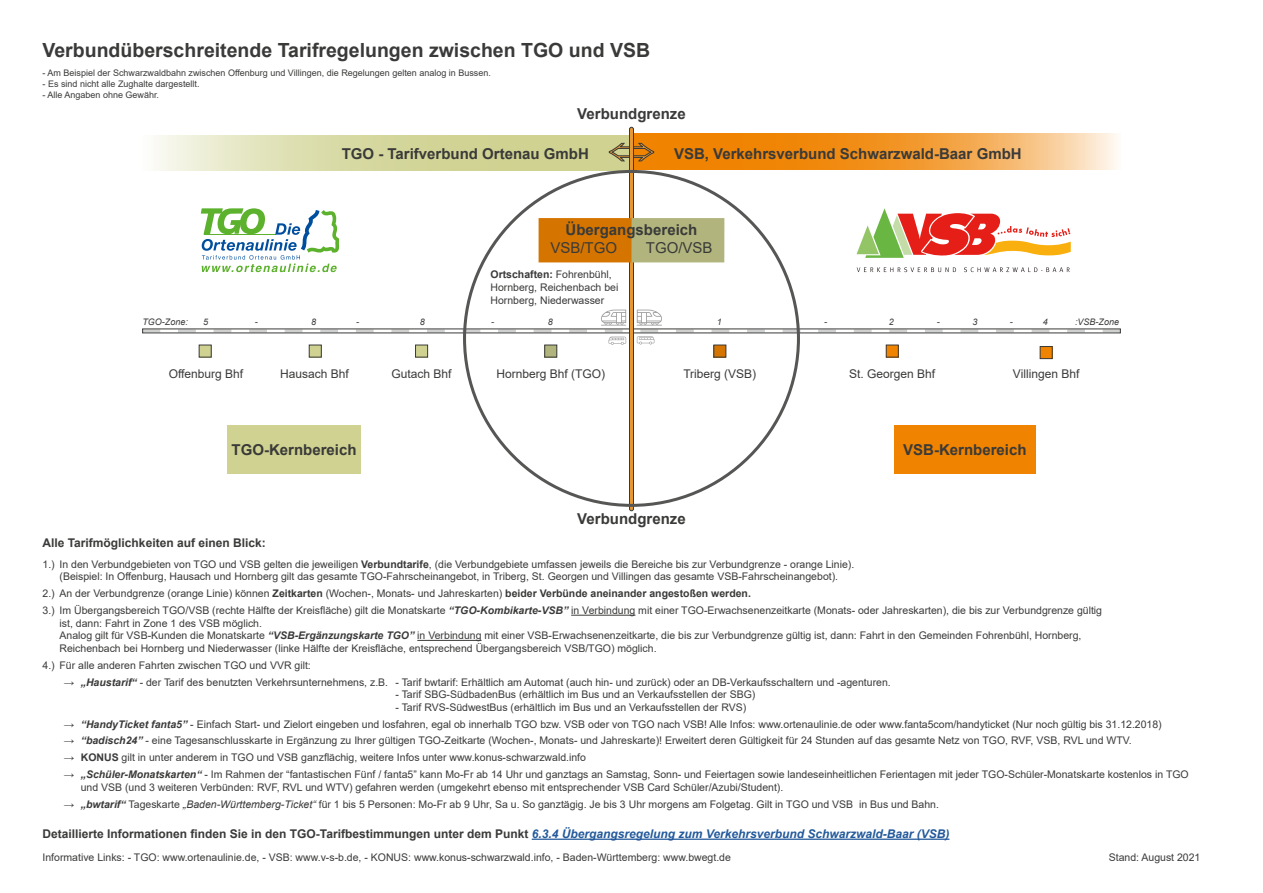
<style>
.page{position:relative;width:1263px;height:893px;background:#fff}
.page>*{position:absolute;margin:0;border:0;box-sizing:border-box;transform-origin:0 0}
.t1{font:700 19.5px "Arial";color:#3a3a39}
.t2{font:700 15px "Arial";color:#3a3a39}
.t3{font:15px "Arial";color:#3a3a39}
.t4{font:700 12px "Arial";color:#3a3a39}
.t5{font:12px "Arial";color:#3a3a39}
.t6{font:10.5px/12.6px "Arial";color:#3a3a39}
.t7{font:9px "Arial";color:#3a3a39}
.t8{font:italic 9px "Arial";color:#3a3a39}
.s1{font-weight:700}
.s2{font-weight:700;font-style:italic}
.s3{font-style:italic}
.s4{font-style:italic;color:#22599b}
</style>
<div class="page">
<svg style="left:154px;top:135px;width:475px;height:36px"></svg>
<svg style="left:634px;top:134px;width:483px;height:36px"></svg>
<div style="left:227px;top:425px;width:134px;height:49px;background:#cfd290"></div>
<div style="left:199px;top:345px;width:12px;height:12px;background:#cfd290"></div>
<div style="left:199px;top:345px;width:12px;height:12px;border:1px solid #3a3a39"></div>
<div style="left:309px;top:345px;width:12px;height:12px;background:#cfd290"></div>
<div style="left:415px;top:345px;width:13px;height:12px;background:#cfd290"></div>
<div style="left:309px;top:345px;width:12px;height:12px;border:1px solid #3a3a39"></div>
<div style="left:415px;top:345px;width:13px;height:12px;border:1px solid #3a3a39"></div>
<div style="left:714px;top:345px;width:12px;height:12px;background:#d57500"></div>
<div style="left:545px;top:345px;width:12px;height:12px;background:#b1b57d"></div>
<div style="left:544px;top:345px;width:13px;height:12px;border:1px solid #3a3a39"></div>
<div style="left:1040px;top:347px;width:12px;height:12px;background:#f08300"></div>
<div style="left:1040px;top:346px;width:12px;height:13px;border:1px solid #3a3a39"></div>
<div style="left:886px;top:345px;width:12px;height:12px;background:#f08300"></div>
<div style="left:886px;top:345px;width:12px;height:12px;border:1px solid #3a3a39"></div>
<svg style="left:609px;top:143px;width:45px;height:18px"></svg>
<hr style="left:629px;top:127px;width:4px;height:384px;background:#e59833;border-radius:2px">
<div style="left:629px;top:127px;width:5px;height:384px;border:1px solid #3a3a39;border-radius:2px"></div>
<hr style="left:571px;top:615px;width:64px;height:1px;background:#3a3a39">
<hr style="left:417px;top:640px;width:64px;height:1px;background:#3a3a39">
<svg style="left:201px;top:208px;width:138px;height:64px"></svg>
<svg style="left:142px;top:310px;width:978px;height:35px"></svg>
<div style="left:894px;top:425px;width:141px;height:49px;background:#f08300"></div>
<svg style="left:856px;top:208px;width:215px;height:50px"></svg>
<svg style="left:857px;top:267px;width:213px;height:5px"></svg>
<div style="left:631px;top:218px;width:93px;height:44px;background:#b1b57d"></div>
<div style="left:539px;top:218px;width:92px;height:44px;background:#d57500"></div>
<hr style="left:532px;top:839px;width:417px;height:1px;background:#22599b">
<p class="t1" style="left:43px;top:36px;width:609px">Verbundüberschreitende Tarifregelungen zwischen TGO und VSB</p>
<p class="t7" style="left:43px;top:67px;width:450px">- Am Beispiel der Schwarzwaldbahn zwischen Offenburg und Villingen, die Regelungen gelten analog in Bussen.</p>
<p class="t7" style="left:43px;top:77px;width:159px">- Es sind nicht alle Zughalte dargestellt.</p>
<p class="t7" style="left:43px;top:88px;width:118px">- Alle Angaben ohne Gewähr.</p>
<p class="t2" style="left:577px;top:103px;width:110px">Verbundgrenze</p>
<p class="t2" style="left:342px;top:143px;width:249px">TGO - Tarifverbund Ortenau GmbH</p>
<p class="t2" style="left:674px;top:143px;width:349px">VSB, Verkehrsverbund Schwarzwald-Baar GmbH</p>
<p class="t2" style="left:566px;top:219px;width:133px">Übergangsbereich</p>
<p class="t3" style="left:550px;top:237px;width:68px">VSB/TGO</p>
<p class="t3" style="left:646px;top:237px;width:68px">TGO/VSB</p>
<p class="t6" style="left:490px;top:268px;width:129px"><span class="s1">Ortschaften:</span> Fohrenbühl,<br>Hornberg, Reichenbach bei<br>Hornberg, Niederwasser</p>
<p class="t8" style="left:142px;top:316px;width:47px">TGO-Zone:</p>
<p class="t8" style="left:203px;top:316px;width:7px">5</p>
<p class="t8" style="left:255px;top:316px;width:4px">-</p>
<p class="t8" style="left:311px;top:316px;width:7px">8</p>
<p class="t8" style="left:356px;top:316px;width:4px">-</p>
<p class="t8" style="left:420px;top:316px;width:7px">8</p>
<p class="t8" style="left:491px;top:316px;width:4px">-</p>
<p class="t8" style="left:548px;top:316px;width:7px">8</p>
<p class="t8" style="left:717px;top:316px;width:7px">1</p>
<p class="t8" style="left:824px;top:316px;width:4px">-</p>
<p class="t8" style="left:889px;top:316px;width:7px">2</p>
<p class="t8" style="left:937px;top:316px;width:4px">-</p>
<p class="t8" style="left:972px;top:316px;width:7px">3</p>
<p class="t8" style="left:1010px;top:316px;width:4px">-</p>
<p class="t8" style="left:1043px;top:316px;width:7px">4</p>
<p class="t8" style="left:1075px;top:316px;width:46px">:VSB-Zone</p>
<p class="t5" style="left:169px;top:365px;width:76px">Offenburg Bhf</p>
<p class="t5" style="left:280px;top:365px;width:70px">Hausach Bhf</p>
<p class="t5" style="left:392px;top:365px;width:62px">Gutach Bhf</p>
<p class="t2" style="left:232px;top:439px;width:127px">TGO-Kernbereich</p>
<p class="t5" style="left:496px;top:365px;width:110px">Hornberg Bhf (TGO)</p>
<p class="t5" style="left:683px;top:365px;width:74px">Triberg (VSB)</p>
<p class="t5" style="left:849px;top:365px;width:88px">St. Georgen Bhf</p>
<p class="t5" style="left:1013px;top:365px;width:68px">Villingen Bhf</p>
<p class="t2" style="left:577px;top:508px;width:110px">Verbundgrenze</p>
<p class="t2" style="left:903px;top:439px;width:125px">VSB-Kernbereich</p>
<p class="t4" style="left:43px;top:534px;width:225px">Alle Tarifmöglichkeiten auf einen Blick:</p>
<p class="t6" style="left:43px;top:558px;width:813px;text-align:center">1.) In den Verbundgebieten von TGO und VSB gelten die jeweiligen <span class="s1">Verbundtarife</span>, (die Verbundgebiete umfassen jeweils die Bereiche bis zur Verbundgrenze - orange Linie). (Beispiel: In Offenburg, Hausach und Hornberg gilt das gesamte TGO-Fahrscheinangebot, in Triberg, St. Georgen und Villingen das gesamte VSB-Fahrscheinangebot).</p>
<p class="t6" style="left:43px;top:587px;width:710px">2.) An der Verbundgrenze (orange Linie) können <span class="s1">Zeitkarten</span> (Wochen-, Monats- und Jahreskarten) <span class="s1">beider Verbünde aneinander angestoßen werden.</span></p>
<p class="t6" style="left:60px;top:604px;width:1044px;text-indent:-17px">3.) Im Übergangsbereich TGO/VSB (rechte Hälfte der Kreisfläche) gilt die Monatskarte <span class="s2">“TGO-Kombikarte-VSB”</span> in Verbindung mit einer TGO-Erwachsenenzeitkarte (Monats- oder Jahreskarten), die bis zur Verbundgrenze gültig ist, dann: Fahrt in Zone 1 des VSB möglich.<br>Analog gilt für VSB-Kunden die Monatskarte <span class="s2">“VSB-Ergänzungskarte TGO”</span> in Verbindung mit einer VSB-Erwachsenenzeitkarte, die bis zur Verbundgrenze gültig ist, dann: Fahrt in den Gemeinden Fohrenbühl, Hornberg, Reichenbach bei Hornberg und Niederwasser (linke Hälfte der Kreisfläche, entsprechend Übergangsbereich VSB/TGO) möglich.</p>
<p class="t6" style="left:43px;top:659px;width:270px">4.) Für alle anderen Fahrten zwischen TGO und VVR gilt:</p>
<p class="t6" style="left:64px;top:675px;width:828px">→ <span class="s2">„Haustarif“</span> - der Tarif des benutzten Verkehrsunternehmens, z.B. - Tarif bwtarif: Erhältlich am Automat (auch hin- und zurück) oder an DB-Verkaufsschaltern und -agenturen.</p>
<p class="t6" style="left:395px;top:688px;width:361px">- Tarif SBG-SüdbadenBus (erhältlich im Bus und an Verkaufsstellen der SBG)</p>
<p class="t6" style="left:395px;top:701px;width:352px">- Tarif RVS-SüdwestBus (erhältlich im Bus und an Verkaufsstellen der RVS)</p>
<p class="t6" style="left:64px;top:718px;width:1099px">→ <span class="s2">“HandyTicket fanta5”</span> - Einfach Start- und Zielort eingeben und losfahren, egal ob innerhalb TGO bzw. VSB oder von TGO nach VSB! Alle Infos: www.ortenaulinie.de oder www.fanta5com/handyticket (Nur noch gültig bis 31.12.2018)</p>
<p class="t6" style="left:64px;top:734px;width:1069px">→ <span class="s2">“badisch24”</span> - eine Tagesanschlusskarte in Ergänzung zu Ihrer gültigen TGO-Zeitkarte (Wochen-, Monats- und Jahreskarte)! Erweitert deren Gültigkeit für 24 Stunden auf das gesamte Netz von TGO, RVF, VSB, RVL und WTV.</p>
<p class="t6" style="left:64px;top:751px;width:524px">→ <span class="s1">KONUS</span> gilt in unter anderem in TGO und VSB ganzflächig, weitere Infos unter www.konus-schwarzwald.info</p>
<p class="t6" style="left:81px;top:768px;width:1109px;text-indent:-17px">→ <span class="s2">„Schüler-Monatskarten“</span> - Im Rahmen der “fantastischen Fünf / fanta5” kann Mo-Fr ab 14 Uhr und ganztags an Samstag, Sonn- und Feiertagen sowie landeseinheitlichen Ferientagen mit jeder TGO-Schüler-Monatskarte kostenlos in TGO und VSB (und 3 weiteren Verbünden: RVF, RVL und WTV) gefahren werden (umgekehrt ebenso mit entsprechender VSB Card Schüler/Azubi/Student).</p>
<p class="t6" style="left:64px;top:798px;width:877px">→ <span class="s2">„bwtarif“</span> Tageskarte <span class="s3">„Baden-Württemberg-Ticket“</span> für 1 bis 5 Personen: Mo-Fr ab 9 Uhr, Sa u. So ganztägig. Je bis 3 Uhr morgens am Folgetag. Gilt in TGO und VSB in Bus und Bahn.</p>
<p class="t4" style="left:43px;top:825px;width:908px">Detaillierte Informationen finden Sie in den TGO-Tarifbestimmungen unter dem Punkt <span class="s4">6.3.4 Übergangsregelung zum Verkehrsverbund Schwarzwald-Baar (VSB)</span></p>
<p class="t6" style="left:43px;top:851px;width:690px">Informative Links: - TGO: www.ortenaulinie.de, - VSB: www.v-s-b.de, - KONUS: www.konus-schwarzwald.info, - Baden-Württemberg: www.bwegt.de</p>
<p class="t6" style="left:1109px;top:851px;width:93px">Stand: August 2021</p>
</div>
